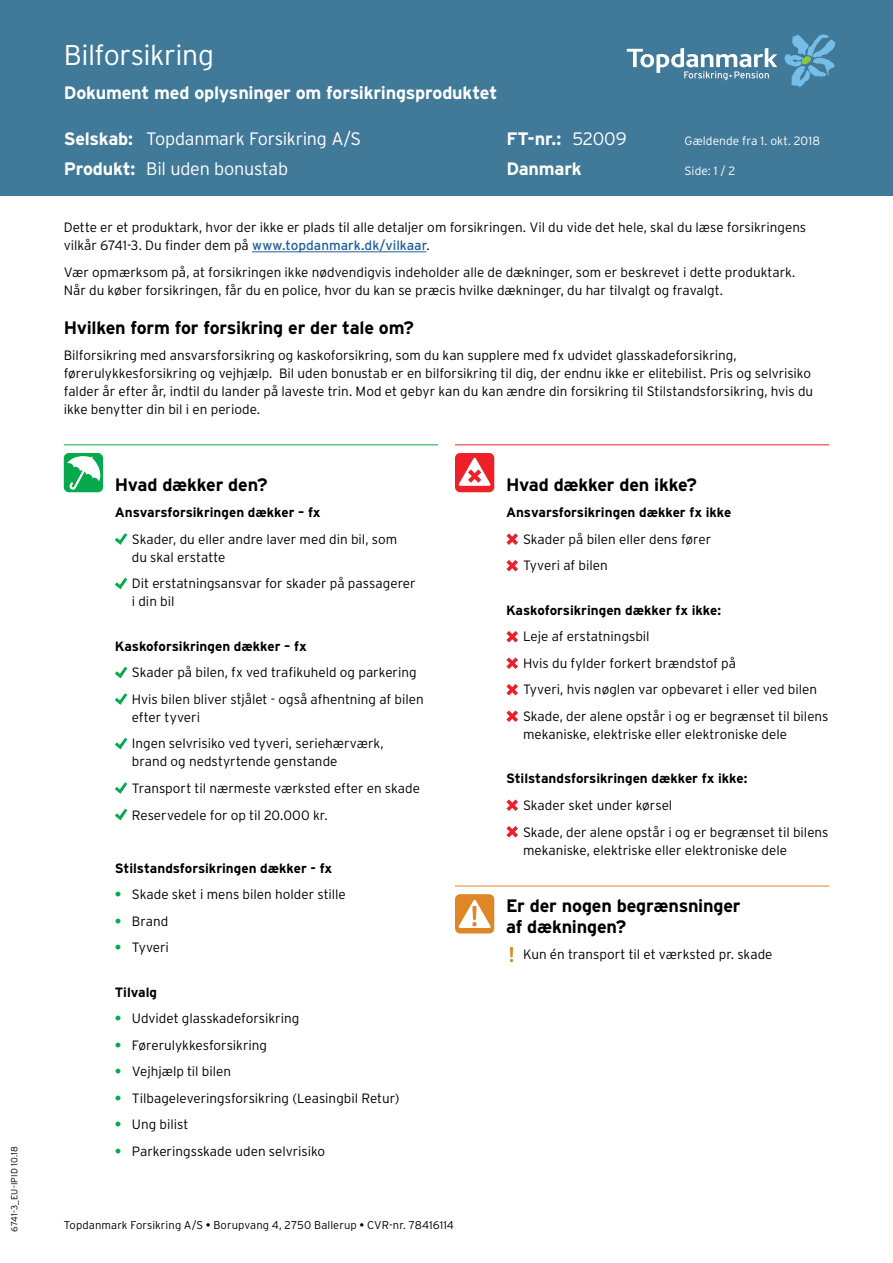
<style>
.page{position:relative;width:893px;height:1263px;background:#fff}
.page>*{position:absolute;margin:0;border:0;box-sizing:border-box;transform-origin:0 0}
.t1{font:300 28.5px "Interstate";letter-spacing:-.015em;color:#fff}
.t2{font:700 18px/21px "Interstate";letter-spacing:-.015em;color:#000}
.t3{font:700 18px "Interstate";letter-spacing:-.01em;color:#fff}
.t4{font:300 18px "Interstate";letter-spacing:-.015em;color:#fff}
.t5{font:300 13.5px/26.5px "Interstate";color:#000}
.t6{font:700 13.5px "Interstate";letter-spacing:-.005em;color:#000}
.t7{font:300 12px "Interstate";letter-spacing:.01em;color:#fff}
.t8{font:300 11.25px "Interstate";letter-spacing:.005em;color:#000}
.t9{font:300 9px "Interstate";letter-spacing:.015em;color:#000}
.s1{font-weight:700}
.s2{font-weight:300}
.s3{font-weight:400;color:#215e9e}
.s4{font-weight:700;color:#09a94e}
.s5{font-weight:400}
</style>
<div class="page">
<div style="left:0;top:0;width:893px;height:196px;background:#417a99"></div>
<hr style="left:252px;top:252px;width:174px;height:1px;background:#215e9e">
<svg style="left:115px;top:533px;width:12px;height:12px"></svg>
<svg style="left:115px;top:578px;width:12px;height:11px"></svg>
<svg style="left:115px;top:667px;width:12px;height:11px"></svg>
<svg style="left:115px;top:693px;width:12px;height:12px"></svg>
<svg style="left:115px;top:738px;width:12px;height:11px"></svg>
<svg style="left:115px;top:782px;width:12px;height:12px"></svg>
<svg style="left:115px;top:809px;width:12px;height:11px"></svg>
<div style="left:64px;top:453px;width:39px;height:39px;background:#07a94e;border-radius:5px"></div>
<svg style="left:67px;top:456px;width:34px;height:34px"></svg>
<hr style="left:64px;top:444px;width:374px;height:1px;background:#09a94e">
<svg style="left:506px;top:533px;width:12px;height:12px"></svg>
<svg style="left:506px;top:560px;width:12px;height:11px"></svg>
<svg style="left:506px;top:631px;width:12px;height:11px"></svg>
<svg style="left:506px;top:657px;width:12px;height:12px"></svg>
<svg style="left:506px;top:684px;width:12px;height:11px"></svg>
<svg style="left:506px;top:710px;width:12px;height:12px"></svg>
<svg style="left:506px;top:799px;width:12px;height:12px"></svg>
<svg style="left:506px;top:826px;width:12px;height:11px"></svg>
<div style="left:455px;top:453px;width:39px;height:39px;background:#ed202a;border-radius:5px"></div>
<svg style="left:458px;top:457px;width:33px;height:29px"></svg>
<hr style="left:455px;top:444px;width:374px;height:1px;background:#ed212a">
<svg style="left:510px;top:947px;width:3px;height:15px"></svg>
<div style="left:455px;top:894px;width:39px;height:39px;background:#df8726;border-radius:5px"></div>
<svg style="left:458px;top:899px;width:33px;height:29px"></svg>
<hr style="left:455px;top:886px;width:374px;height:1px;background:#e18827">
<svg style="left:627px;top:48px;width:150px;height:32px"></svg>
<svg style="left:784px;top:34px;width:51px;height:53px"></svg>
<p class="t9" style="left:9px;top:1232px;width:87px;rotate:-90deg">6741-3_EU-IPID 10.18</p>
<h1 class="t1" style="left:64px;top:39px;width:152px">Bilforsikring</h1>
<h2 class="t3" style="left:64px;top:83px;width:435px">Dokument med oplysninger om forsikringsproduktet</h2>
<h2 class="t4" style="left:64px;top:129px;width:299px"><span class="s1">Selskab:</span> Topdanmark Forsikring A/S</h2>
<h2 class="t3" style="left:506px;top:129px;width:122px">FT-nr.: <span class="s2">52009</span></h2>
<h2 class="t4" style="left:64px;top:158px;width:226px"><span class="s1">Produkt:</span> Bil uden bonustab</h2>
<h2 class="t3" style="left:506px;top:159px;width:77px">Danmark</h2>
<p class="t7" style="left:685px;top:134px;width:137px">Gældende fra 1. okt. 2018</p>
<p class="t7" style="left:685px;top:164px;width:52px">Side: 1 / 2</p>
<p class="t5" style="left:64px;top:218px;width:744px;line-height:18px">Dette er et produktark, hvor der ikke er plads til alle detaljer om forsikringen. Vil du vide det hele, skal du læse forsikringens vilkår 6741-3. Du finder dem på <span class="s3">www.topdanmark.dk/vilkaar</span>.</p>
<p class="t5" style="left:64px;top:263px;width:733px;line-height:18px">Vær opmærksom på, at forsikringen ikke nødvendigvis indeholder alle de dækninger, som er beskrevet i dette produktark.<br>Når du køber forsikringen, får du en police, hvor du kan se præcis hvilke dækninger, du har tilvalgt og fravalgt.</p>
<h2 class="t2" style="left:64px;top:317px;width:352px">Hvilken form for forsikring er der tale om?</h2>
<p class="t5" style="left:64px;top:346px;width:751px;line-height:18px">Bilforsikring med ansvarsforsikring og kaskoforsikring, som du kan supplere med fx udvidet glasskadeforsikring, førerulykkesforsikring og vejhjælp. Bil uden bonustab er en bilforsikring til dig, der endnu ikke er elitebilist. Pris og selvrisiko falder år efter år, indtil du lander på laveste trin. Mod et gebyr kan du kan ændre din forsikring til Stilstandsforsikring, hvis du ikke benytter din bil i en periode.</p>
<h2 class="t2" style="left:115px;top:474px;width:154px">Hvad dækker den?</h2>
<p class="t6" style="left:115px;top:505px;width:207px">Ansvarsforsikringen dækker – fx</p>
<p class="t5" style="left:132px;top:530px;width:267px;line-height:18px">Skader, du eller andre laver med din bil, som du skal erstatte</p>
<p class="t5" style="left:132px;top:575px;width:285px;line-height:18px">Dit erstatningsansvar for skader på passagerer i din bil</p>
<p class="t6" style="left:115px;top:639px;width:193px">Kaskoforsikringen dækker – fx</p>
<p class="t5" style="left:132px;top:659px;width:293px">Skader på bilen, fx ved trafikuheld og parkering<br>Hvis bilen bliver stjålet - også afhentning af bilen</p>
<p class="t5" style="left:132px;top:704px;width:253px">efter tyveri<br>Ingen selvrisiko ved tyveri, seriehærværk,</p>
<p class="t5" style="left:132px;top:748px;width:290px">brand og nedstyrtende genstande<br>Transport til nærmeste værksted efter en skade<br>Reservedele for op til 20.000 kr.</p>
<p class="t6" style="left:115px;top:860px;width:219px">Stilstandsforsikringen dækker - fx</p>
<p class="t5" style="left:115px;top:881px;width:233px"><span class="s4">•</span> Skade sket i mens bilen holder stille</p>
<p class="t5" style="left:115px;top:907px;width:55px"><span class="s4">•</span> Brand</p>
<p class="t5" style="left:115px;top:934px;width:56px"><span class="s4">•</span> Tyveri</p>
<p class="t6" style="left:115px;top:984px;width:44px">Tilvalg</p>
<p class="t5" style="left:115px;top:1005px;width:186px"><span class="s4">•</span> Udvidet glasskadeforsikring</p>
<p class="t5" style="left:115px;top:1031px;width:154px"><span class="s4">•</span> Førerulykkesforsikring</p>
<p class="t5" style="left:115px;top:1058px;width:118px"><span class="s4">•</span> Vejhjælp til bilen</p>
<p class="t5" style="left:115px;top:1084px;width:286px"><span class="s4">•</span> Tilbageleveringsforsikring (Leasingbil Retur)</p>
<p class="t5" style="left:115px;top:1111px;width:75px"><span class="s4">•</span> Ung bilist</p>
<p class="t5" style="left:115px;top:1137px;width:212px"><span class="s4">•</span> Parkeringsskade uden selvrisiko</p>
<p class="t8" style="left:64px;top:1218px;width:392px">Topdanmark Forsikring A/S <span class="s5">•</span> Borupvang 4, 2750 Ballerup <span class="s5">•</span> CVR-nr. 78416114</p>
<h2 class="t2" style="left:506px;top:474px;width:192px">Hvad dækker den ikke?</h2>
<p class="t6" style="left:506px;top:505px;width:227px">Ansvarsforsikringen dækker fx ikke</p>
<p class="t5" style="left:523px;top:526px;width:190px">Skader på bilen eller dens fører<br>Tyveri af bilen</p>
<p class="t6" style="left:506px;top:603px;width:216px">Kaskoforsikringen dækker fx ikke:</p>
<p class="t5" style="left:523px;top:623px;width:307px">Leje af erstatningsbil<br>Hvis du fylder forkert brændstof på<br>Tyveri, hvis nøglen var opbevaret i eller ved bilen Skade, der alene opstår i og er begrænset til bilens</p>
<p class="t5" style="left:523px;top:721px;width:266px">mekaniske, elektriske eller elektroniske dele</p>
<p class="t6" style="left:506px;top:771px;width:243px">Stilstandsforsikringen dækker fx ikke:</p>
<p class="t5" style="left:523px;top:792px;width:307px">Skader sket under kørsel<br>Skade, der alene opstår i og er begrænset til bilens</p>
<p class="t5" style="left:523px;top:836px;width:266px">mekaniske, elektriske eller elektroniske dele</p>
<h2 class="t2" style="left:506px;top:895px;width:236px">Er der nogen begrænsninger af dækningen?</h2>
<p class="t5" style="left:523px;top:941px;width:251px">Kun én transport til et værksted pr. skade</p>
</div>
